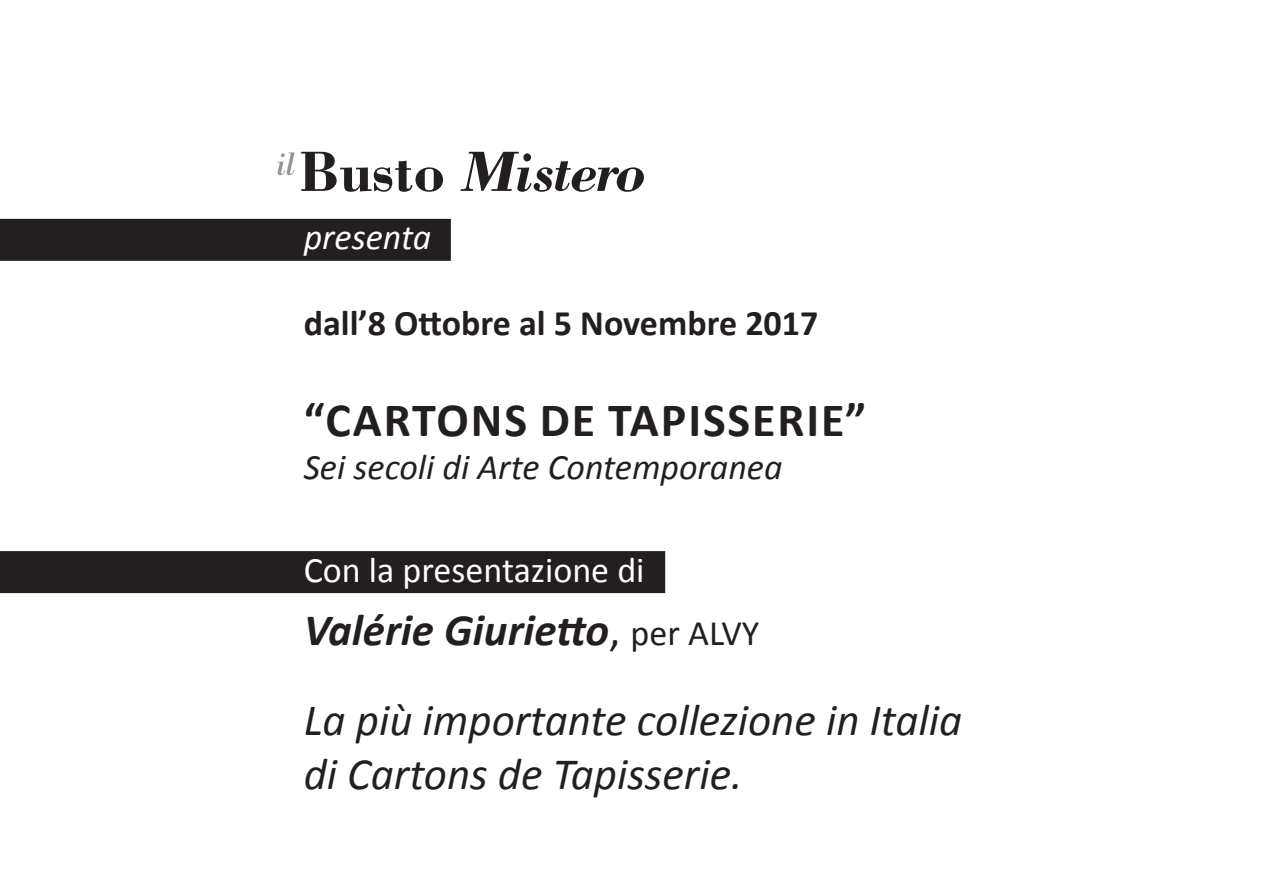
<style>
.page{position:relative;width:1276px;height:893px;background:#fff}
.page>*{position:absolute;margin:0;border:0;box-sizing:border-box;transform-origin:0 0}
.t1{font:700 48px "Calibri";letter-spacing:.04em;color:#231f20}
.t2{font:italic 45px/90px "Calibri";color:#231f20}
.t3{font:700 36px "Calibri";color:#231f20}
.t4{font:italic 36px "Calibri";color:#231f20}
.t5{font:36px "Calibri";color:#fff}
.t6{font:italic 36px "Calibri";color:#fff}
.s1{font-weight:700}
.s2{font-style:normal}
.s3{font-style:normal;font-size:36px}
</style>
<div class="page">
<div style="left:0;top:219px;width:451px;height:42px;background:#231f20"></div>
<div style="left:0;top:551px;width:665px;height:42px;background:#231f20"></div>
<svg style="left:277px;top:152px;width:18px;height:23px"></svg>
<svg style="left:301px;top:152px;width:343px;height:40px"></svg>
<p class="t6" style="left:304px;top:212px;width:129px">presenta</p>
<p class="t3" style="left:304px;top:300px;width:516px">dall’8 Ottobre al 5 Novembre 2017</p>
<p class="t1" style="left:304px;top:389px;width:564px">“CARTONS DE TAPISSERIE”</p>
<p class="t4" style="left:304px;top:442px;width:480px">Sei secoli di Arte Contemporanea</p>
<p class="t5" style="left:304px;top:547px;width:342px">Con la presentazione di</p>
<p class="t2" style="left:304px;top:584px;width:660px"><span class="s1">Valérie Giurietto</span><span class="s2">,</span> <span class="s3">per ALVY<br></span>La più importante collezione in Italia</p>
<p class="t2" style="left:304px;top:728px;width:440px">di Cartons de Tapisserie.</p>
</div>
